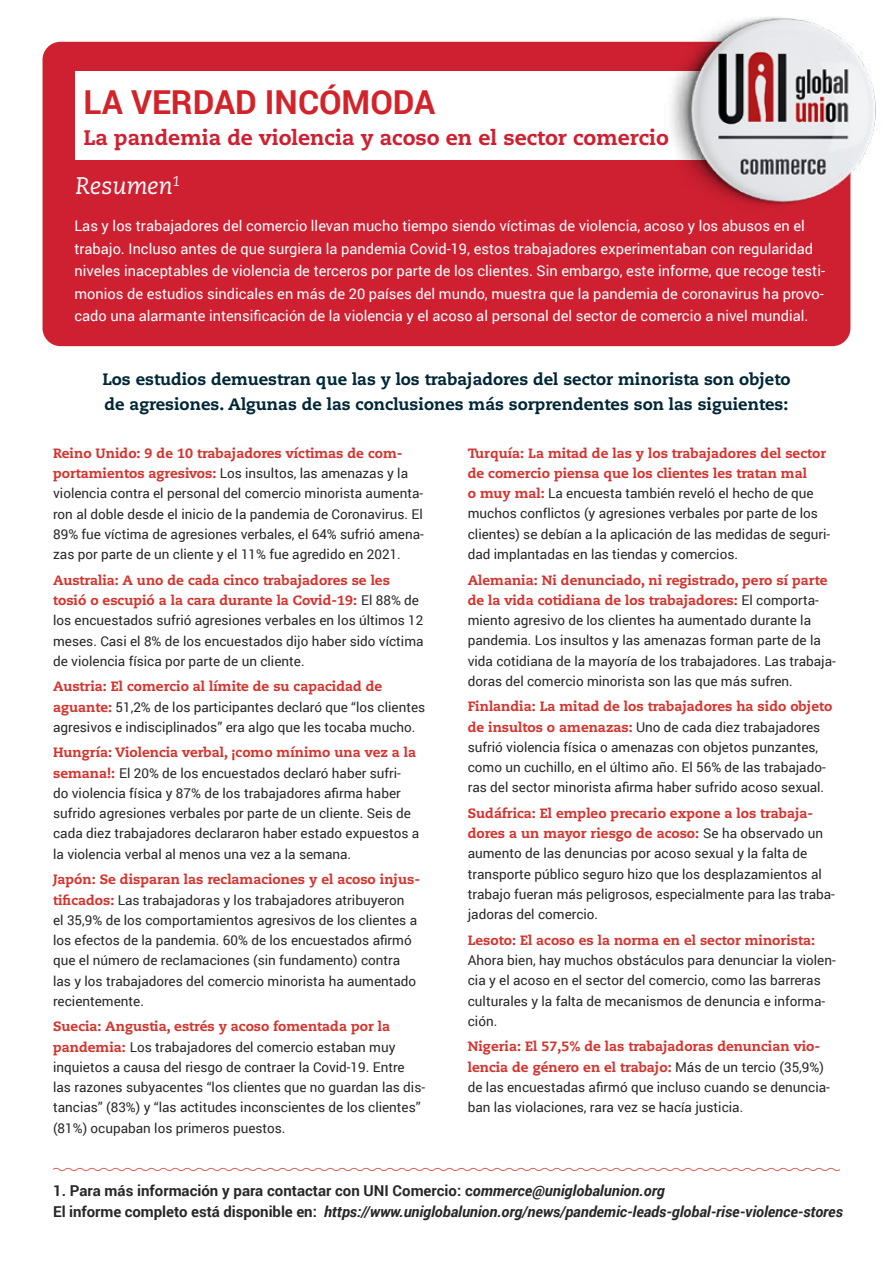
<style>
.page{position:relative;width:893px;height:1263px;background:#fff}
.page>*{position:absolute;margin:0;border:0;box-sizing:border-box;transform-origin:0 0}
.t1{font:700 33px "Roboto";color:#d2232a}
.t2{font:italic 24px "Caecilia LT Std";color:#fff}
.t3{font:800 21px "Caecilia LT Std";color:#cf2031}
.t4{font:800 16.5px/25.5px "Caecilia LT Std";color:#002737}
.t5{font:italic 700 15px/21px "Roboto";letter-spacing:-.005em;color:#292829}
.t6{font:14.7px/22.5px "Roboto";color:#fff}
.t7{font:13.5px/20.2px "Roboto";color:#292829}
.t8{font:800 13.5px/20.2px "Caecilia LT Std";color:#d4342e}
.s1{font-family:"Caecilia LT Std";font-weight:800;color:#d4342e}
.s2{font-family:"Roboto";font-weight:400;color:#292829}
.s3{font-style:normal}
</style>
<div class="page">
<div style="left:43px;top:42px;width:807px;height:304px;background:#cf2031;border-radius:18px"></div>
<div style="left:75px;top:71px;width:684px;height:88px;background:#fff"></div>
<svg style="left:53px;top:1167px;width:787px;height:4px"></svg>
<img style="left:665px;top:17px;width:211px;height:202px">
<h1 class="t1" style="left:84px;top:79px;width:353px">LA VERDAD INCÓMODA</h1>
<h3 class="t3" style="left:84px;top:124px;width:587px">La pandemia de violencia y acoso en el sector comercio</h3>
<h2 class="t2" style="left:76px;top:172px;width:106px">Resumen<sup>1</sup></h2>
<p class="t6" style="left:74px;top:214px;width:752px">Las y los trabajadores del comercio llevan mucho tiempo siendo víctimas de violencia, acoso y los abusos en el trabajo. Incluso antes de que surgiera la pandemia Covid-19, estos trabajadores experimentaban con regularidad niveles inaceptables de violencia de terceros por parte de los clientes. Sin embargo, este informe, que recoge testi&shy;monios de estudios sindicales en más de 20 países del mundo, muestra que la pandemia de coronavirus ha provo&shy;cado una alarmante intensificación de la violencia y el acoso al personal del sector de comercio a nivel mundial.</p>
<p class="t4" style="left:102px;top:366px;width:690px">Los estudios demuestran que las y los trabajadores del sector minorista son objeto de agresiones. Algunas de las conclusiones más sorprendentes son las siguientes:</p>
<p class="t8" style="left:53px;top:443px;width:351px">Reino Unido: 9 de 10 trabajadores víctimas de com-</p>
<p class="t7" style="left:53px;top:463px;width:372px"><span class="s1">portamientos agresivos:</span> Los insultos, las amenazas y la violencia contra el personal del comercio minorista aumenta&shy;ron al doble desde el inicio de la pandemia de Coronavirus. El 89% fue víctima de agresiones verbales, el 64% sufrió amena&shy;zas por parte de un cliente y el 11% fue agredido en 2021.</p>
<p class="t8" style="left:53px;top:570px;width:367px">Australia: A uno de cada cinco trabajadores se les tosió o escupió a la cara durante la Covid-19: <span class="s2">El 88% de</span></p>
<p class="t7" style="left:53px;top:610px;width:372px;text-align:justify">los encuestados sufrió agresiones verbales en los últimos 12 meses. Casi el 8% de los encuestados dijo haber sido víctima de violencia física por parte de un cliente.</p>
<p class="t8" style="left:53px;top:676px;width:331px">Austria: El comercio al límite de su capacidad de</p>
<p class="t7" style="left:53px;top:696px;width:374px"><span class="s1">aguante:</span> 51,2% de los participantes declaró que “los clientes agresivos e indisciplinados” era algo que les tocaba mucho.</p>
<p class="t8" style="left:53px;top:743px;width:364px">Hungría: Violencia verbal, ¡como mínimo una vez a la</p>
<p class="t7" style="left:53px;top:762px;width:368px"><span class="s1">semana!:</span> El 20% de los encuestados declaró haber sufri&shy;do violencia física y 87% de los trabajadores afirma haber sufrido agresiones verbales por parte de un cliente. Seis de cada diez trabajadores declararon haber estado expuestos a la violencia verbal al menos una vez a la semana.</p>
<p class="t8" style="left:53px;top:869px;width:368px">Japón: Se disparan las reclamaciones y el acoso injus-</p>
<p class="t7" style="left:53px;top:889px;width:365px"><span class="s1">tificados:</span> Las trabajadoras y los trabajadores atribuyeron el 35,9% de los comportamientos agresivos de los clientes a los efectos de la pandemia. 60% de los encuestados afirmó que el número de reclamaciones (sin fundamento) contra las y los trabajadores del comercio minorista ha aumentado recientemente.</p>
<p class="t8" style="left:53px;top:1016px;width:338px">Suecia: Angustia, estrés y acoso fomentada por la</p>
<p class="t7" style="left:53px;top:1036px;width:373px"><span class="s1">pandemia:</span> Los trabajadores del comercio estaban muy inquietos a causa del riesgo de contraer la Covid-19. Entre las razones subyacentes “los clientes que no guardan las dis&shy;tancias” (83%) y “las actitudes inconscientes de los clientes” (81%) ocupaban los primeros puestos.</p>
<p class="t8" style="left:468px;top:443px;width:360px">Turquía: La mitad de las y los trabajadores del sector de comercio piensa que los clientes les tratan mal</p>
<p class="t7" style="left:468px;top:483px;width:364px"><span class="s1">o muy mal:</span> La encuesta también reveló el hecho de que muchos conflictos (y agresiones verbales por parte de los clientes) se debían a la aplicación de las medidas de seguri&shy;dad implantadas en las tiendas y comercios.</p>
<p class="t8" style="left:468px;top:570px;width:361px">Alemania: Ni denunciado, ni registrado, pero sí parte de la vida cotidiana de los trabajadores: <span class="s2">El comporta-</span></p>
<p class="t7" style="left:468px;top:610px;width:370px">miento agresivo de los clientes ha aumentado durante la pandemia. Los insultos y las amenazas forman parte de la vida cotidiana de la mayoría de los trabajadores. Las trabaja&shy;doras del comercio minorista son las que más sufren.</p>
<p class="t8" style="left:468px;top:697px;width:366px">Finlandia: La mitad de los trabajadores ha sido objeto</p>
<p class="t7" style="left:468px;top:716px;width:359px"><span class="s1">de insultos o amenazas:</span> Uno de cada diez trabajadores sufrió violencia física o amenazas con objetos punzantes, como un cuchillo, en el último año. El 56% de las trabajado&shy;ras del sector minorista afirma haber sufrido acoso sexual.</p>
<p class="t8" style="left:468px;top:803px;width:357px">Sudáfrica: El empleo precario expone a los trabaja&shy;dores a un mayor riesgo de acoso: <span class="s2">Se ha observado un</span></p>
<p class="t7" style="left:468px;top:843px;width:369px">aumento de las denuncias por acoso sexual y la falta de transporte público seguro hizo que los desplazamientos al trabajo fueran más peligrosos, especialmente para las traba&shy;jadoras del comercio.</p>
<p class="t8" style="left:468px;top:930px;width:349px">Lesoto: El acoso es la norma en el sector minorista:</p>
<p class="t7" style="left:468px;top:950px;width:370px">Ahora bien, hay muchos obstáculos para denunciar la violen&shy;cia y el acoso en el sector del comercio, como las barreras culturales y la falta de mecanismos de denuncia e informa&shy;ción.</p>
<p class="t8" style="left:468px;top:1036px;width:358px">Nigeria: El 57,5% de las trabajadoras denuncian vio&shy;lencia de género en el trabajo: <span class="s2">Más de un tercio (35,9%)</span></p>
<p class="t7" style="left:468px;top:1076px;width:364px">de las encuestadas afirmó que incluso cuando se denuncia&shy;ban las violaciones, rara vez se hacía justicia.</p>
<p class="t5" style="left:53px;top:1179px;width:791px"><span class="s3">1. Para más información y para contactar con UNI Comercio: c</span>ommerce@uniglobalunion.org<br><span class="s3">El informe completo está disponible en:</span> https://www.uniglobalunion.org/news/pandemic-leads-global-rise-violence-stores</p>
</div>
